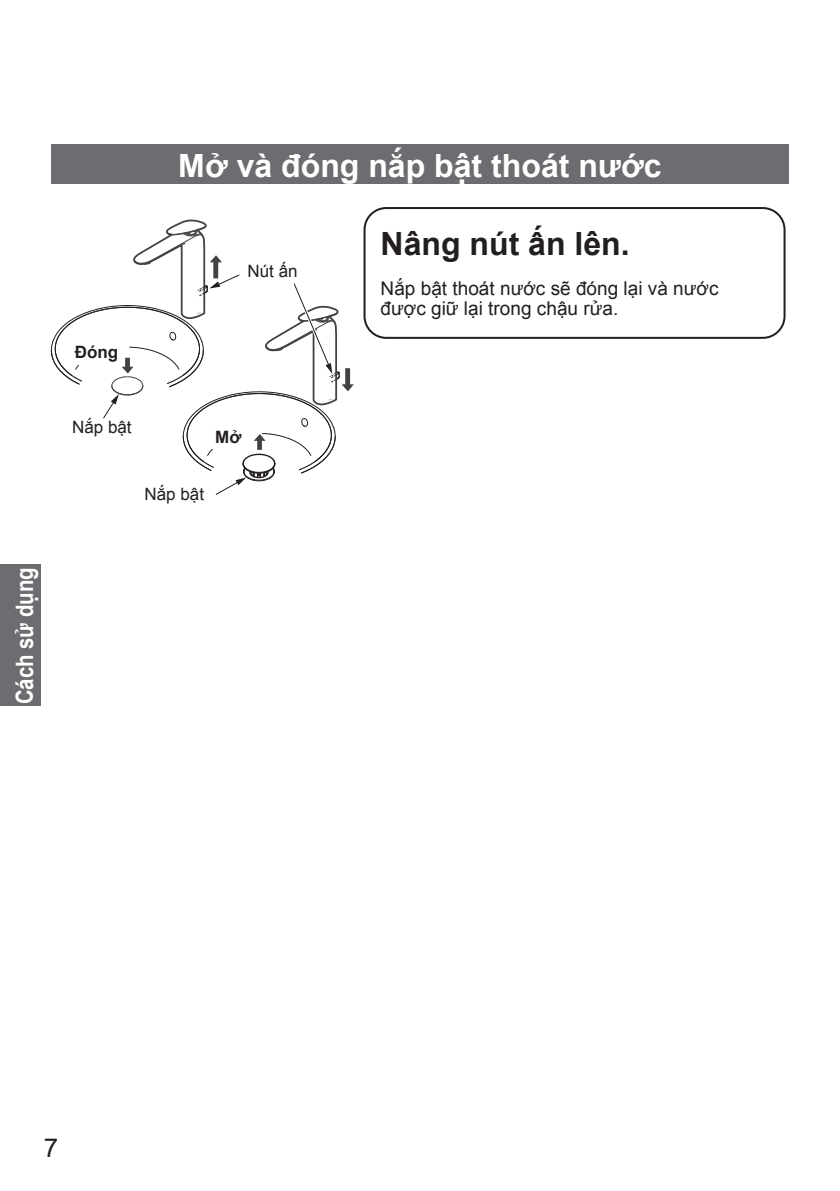
<style>
.page{position:relative;width:840px;height:1191px;background:#fff}
.page>*{position:absolute;margin:0;border:0;box-sizing:border-box;transform-origin:0 0}
.t1{font:700 32px "Arial";color:#fff}
.t2{font:700 32px "Arial";color:#231f20}
.t3{font:26px "Arial";color:#231f20}
.t4{font:700 24px "Arial";color:#fff;scale:.85 1}
.t5{font:19px/20px "Arial";color:#231f20}
.t6{font:17px "Arial";color:#231f20}
.t7{font:700 17px "Arial";color:#231f20}
</style>
<div class="page">
<div style="left:0;top:564px;width:41px;height:142px;background:#6c6d70"></div>
<div style="left:51px;top:145px;width:737px;height:39px;background:#6c6d70"></div>
<div style="left:363px;top:207px;width:422px;height:132px;border:2px solid #231f20;border-radius:22px"></div>
<svg style="left:51px;top:219px;width:303px;height:276px"></svg>
<p class="t4" style="left:8px;top:704px;width:163px;rotate:-90deg">Cách sử dụng</p>
<p class="t7" style="left:75px;top:340px;width:45px">Đóng</p>
<h1 class="t1" style="left:178px;top:143px;width:484px">Mở và đóng nắp bật thoát nước</h1>
<p class="t6" style="left:247px;top:260px;width:52px">Nút ấn</p>
<h1 class="t2" style="left:380px;top:221px;width:250px">Nâng nút ấn lên.</h1>
<p class="t5" style="left:380px;top:278px;width:339px">Nắp bật thoát nước sẽ đóng lại và nước được giữ lại trong chậu rửa.</p>
<p class="t6" style="left:72px;top:415px;width:61px">Nắp bật</p>
<p class="t7" style="left:215px;top:424px;width:28px">Mở</p>
<p class="t6" style="left:144px;top:482px;width:61px">Nắp bật</p>
<h2 class="t3" style="left:44px;top:1129px;width:16px">7</h2>
</div>
